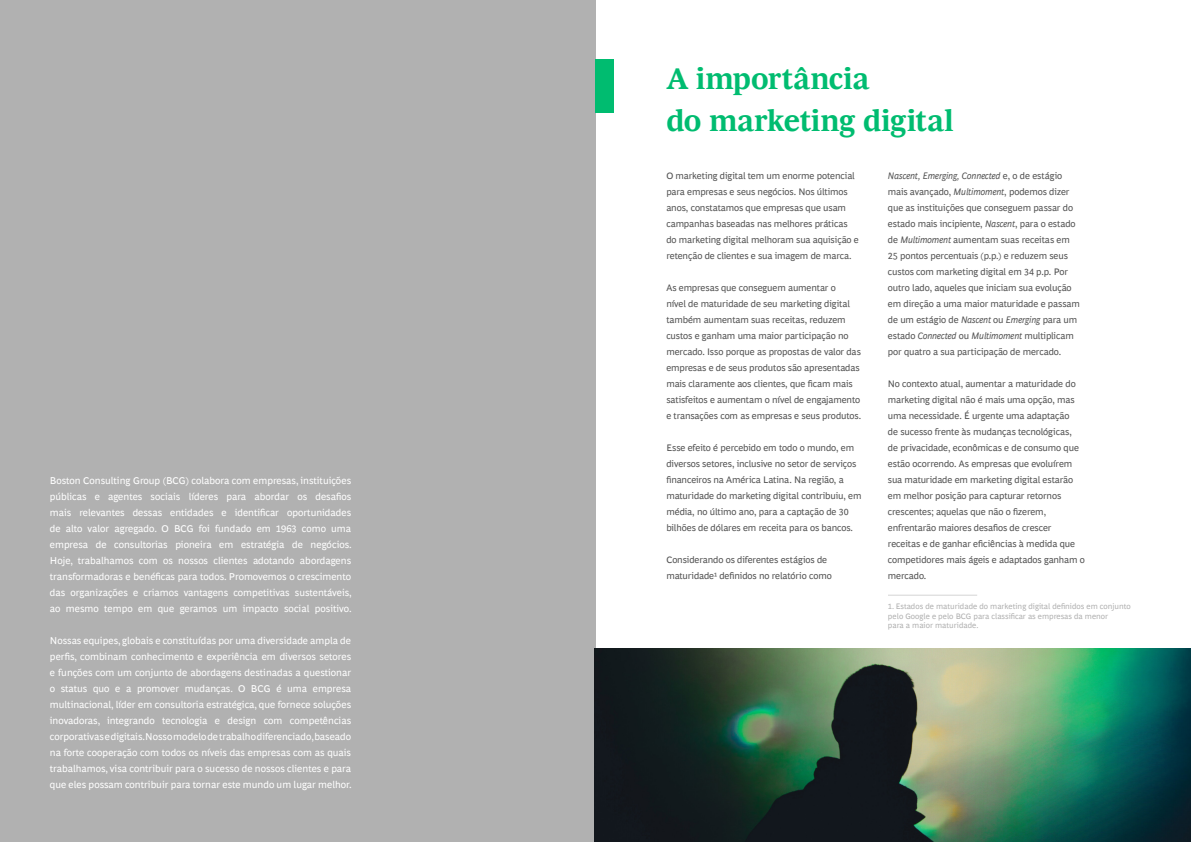
<style>
.page{position:relative;width:1191px;height:842px;background:#fff}
.page>*{position:absolute;margin:0;border:0;box-sizing:border-box;transform-origin:0 0}
.Chapter_Title_01{font:700 30px "Henderson BCG Serif";letter-spacing:-.005em;color:#00bc70}
.Boiler_-_Inside_Fron{font:10px/16px "Henderson BCG Sans";color:#fff;text-align:justify}
.Body_copy_2_column{font:9.5px/16px "Henderson BCG Sans";letter-spacing:-.015em;color:#535353}
.Footnotes{font:8px/9.6px "Henderson BCG Sans";color:#b1b1b1}
.s1{font-style:italic}
</style>
<div class="page">
<div style="left:0;top:0;width:596px;height:842px;background:#b1b1b1"></div>
<div style="left:595px;top:59px;width:18px;height:54px;background:#00bc70"></div>
<img style="left:594px;top:648px;width:597px;height:194px">
<hr style="left:888px;top:595px;width:89px;height:1px;background:#d4d4d4">
<p class="Boiler_-_Inside_Fron" style="left:50px;top:472px;width:303px">Boston Consulting Group (BCG) colabora com empresas, instituições públicas e agentes sociais líderes para abordar os desafios mais relevantes dessas entidades e identificar oportunidades de alto valor agregado. O BCG foi fundado em 1963 como uma empresa de consultorias pioneira em estratégia de negócios.<br>Hoje, trabalhamos com os nossos clientes adotando abordagens transformadoras e benéficas para todos. Promovemos o crescimento das organizações e criamos vantagens competitivas sustentáveis, ao mesmo tempo em que geramos um impacto social positivo.</p>
<p class="Boiler_-_Inside_Fron" style="left:50px;top:632px;width:303px">Nossas equipes, globais e constituídas por uma diversidade ampla de perfis, combinam conhecimento e experiência em diversos setores e funções com um conjunto de abordagens destinadas a questionar o status quo e a promover mudanças. O BCG é uma empresa multinacional, líder em consultoria estratégica, que fornece soluções inovadoras, integrando tecnologia e design com competências corporativas e digitais. Nosso modelo de trabalho diferenciado, baseado na forte cooperação com todos os níveis das empresas com as quais trabalhamos, visa contribuir para o sucesso de nossos clientes e para que eles possam contribuir para tornar este mundo um lugar melhor.</p>
<p class="Chapter_Title_01" style="left:666px;top:57px;width:204px">A importância</p>
<p class="Chapter_Title_01" style="left:666px;top:98px;width:289px">do marketing digital</p>
<p class="Body_copy_2_column" style="left:666px;top:167px;width:194px">O marketing digital tem um enorme potencial para empresas e seus negócios. Nos últimos anos, constatamos que empresas que usam campanhas baseadas nas melhores práticas do marketing digital melhoram sua aquisição e retenção de clientes e sua imagem de marca.</p>
<p class="Body_copy_2_column" style="left:666px;top:279px;width:196px">As empresas que conseguem aumentar o<br>nível de maturidade de seu marketing digital também aumentam suas receitas, reduzem custos e ganham uma maior participação no mercado. Isso porque as propostas de valor das empresas e de seus produtos são apresentadas mais claramente aos clientes, que ficam mais satisfeitos e aumentam o nível de engajamento e transações com as empresas e seus produtos.</p>
<p class="Body_copy_2_column" style="left:666px;top:439px;width:197px">Esse efeito é percebido em todo o mundo, em diversos setores, inclusive no setor de serviços financeiros na América Latina. Na região, a maturidade do marketing digital contribuiu, em média, no último ano, para a captação de 30 bilhões de dólares em receita para os bancos.</p>
<p class="Body_copy_2_column" style="left:666px;top:551px;width:167px">Considerando os diferentes estágios de maturidade1 definidos no relatório como</p>
<p class="Body_copy_2_column" style="left:888px;top:167px;width:193px"><span class="s1">Nascent, Emerging, Connected</span> e, o de estágio mais avançado, <span class="s1">Multimoment</span>, podemos dizer que as instituições que conseguem passar do estado mais incipiente, <span class="s1">Nascent</span>, para o estado de <span class="s1">Multimoment</span> aumentam suas receitas em 25 pontos percentuais (p.p.) e reduzem seus custos com marketing digital em 34 p.p. Por outro lado, aqueles que iniciam sua evolução em direção a uma maior maturidade e passam de um estágio de <span class="s1">Nascent</span> ou <span class="s1">Emerging</span> para um estado <span class="s1">Connected</span> ou <span class="s1">Multimoment</span> multiplicam por quatro a sua participação de mercado.</p>
<p class="Body_copy_2_column" style="left:888px;top:375px;width:198px">No contexto atual, aumentar a maturidade do marketing digital não é mais uma opção, mas uma necessidade. É urgente uma adaptação<br>de sucesso frente às mudanças tecnológicas,<br>de privacidade, econômicas e de consumo que estão ocorrendo. As empresas que evoluírem sua maturidade em marketing digital estarão em melhor posição para capturar retornos crescentes; aquelas que não o fizerem, enfrentarão maiores desafios de crescer receitas e de ganhar eficiências à medida que competidores mais ágeis e adaptados ganham o mercado.</p>
<p class="Footnotes" style="left:888px;top:601px;width:244px">1. Estados de maturidade do marketing digital definidos em conjunto pelo Google e pelo BCG para classificar as empresas da menor<br>para a maior maturidade.</p>
</div>
